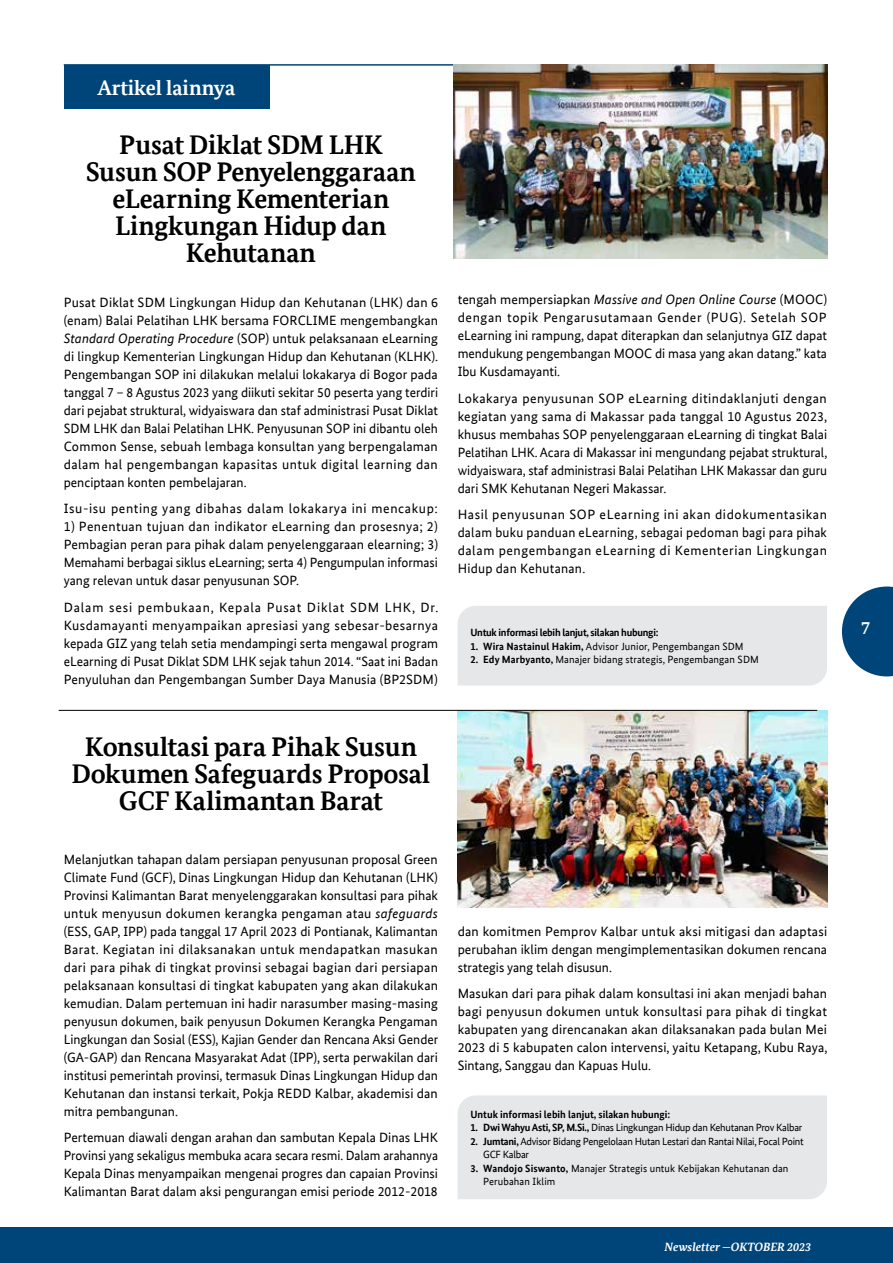
<style>
.page{position:relative;width:893px;height:1263px;background:#fff}
.page>*{position:absolute;margin:0;border:0;box-sizing:border-box;transform-origin:0 0}
.t1{font:700 27px/27px "Bundes Serif Office T";letter-spacing:-.01em;color:#000;text-align:center}
.t2{font:700 21px "Bundes Serif Office T";color:#fff}
.t3{font:700 18px "Bundes Serif Office T";color:#fff}
.t4{font:13.5px/18px "Bundes Sans Office";color:#000;text-align:justify}
.t5{font:13.5px "Bundes Sans Office";letter-spacing:.045em;color:#000}
.t6{font:italic 700 12px "Bundes Serif Office T";color:#fff}
.t7{font:10.5px/13.5px "Bundes Sans Office";letter-spacing:.005em;color:#000}
.t8{font:10.5px/13.5px "Bundes Sans Office";letter-spacing:-.025em;color:#000}
.t9{font:700 10.5px "Bundes Sans Office";letter-spacing:-.015em;color:#000}
.s1{font-style:italic}
.s2{font-weight:700}
</style>
<div class="page">
<div style="left:458px;top:606px;width:369px;height:79px;background:#e6e7e8"></div>
<div style="left:64px;top:65px;width:205px;height:44px;background:#004579"></div>
<hr style="left:64px;top:64px;width:761px;height:2px;background:#004579">
<img style="left:453px;top:64px;width:374px;height:194px">
<div style="left:458px;top:1095px;width:369px;height:104px;background:#e6e7e8"></div>
<img style="left:458px;top:710px;width:369px;height:197px">
<div style="left:0;top:1227px;width:893px;height:36px;background:#004579"></div>
<svg style="left:842px;top:586px;width:51px;height:90px"></svg>
<hr style="left:59px;top:710px;width:758px;height:1px;background:#000">
<h2 class="t2" style="left:98px;top:75px;width:139px">Artikel lainnya</h2>
<h1 class="t1" style="left:86px;top:131px;width:332px">Pusat Diklat SDM LHK<br>Susun SOP Penyelenggaraan eLearning Kementerian<br>Lingkungan Hidup dan<br>Kehutanan</h1>
<p class="t4" style="left:64px;top:293px;width:376px">Pusat Diklat SDM Lingkungan Hidup dan Kehutanan (LHK) dan 6 (enam) Balai Pelatihan LHK bersama FORCLIME mengembangkan <span class="s1">Standard Operating Procedure</span> (SOP) untuk pelaksanaan eLearning di lingkup Kementerian Lingkungan Hidup dan Kehutanan (KLHK).<br>Pengembangan SOP ini dilakukan melalui lokakarya di Bogor pada tanggal 7 – 8 Agustus 2023 yang diikuti sekitar 50 peserta yang terdiri dari pejabat struktural, widyaiswara dan staf administrasi Pusat Diklat SDM LHK dan Balai Pelatihan LHK. Penyusunan SOP ini dibantu oleh Common Sense, sebuah lembaga konsultan yang berpengalaman dalam hal pengembangan kapasitas untuk digital learning dan penciptaan konten pembelajaran.</p>
<p class="t5" style="left:64px;top:501px;width:376px">Isu-isu penting yang dibahas dalam lokakarya ini mencakup:</p>
<p class="t4" style="left:64px;top:518px;width:376px">1) Penentuan tujuan dan indikator eLearning dan prosesnya; 2)<br>Pembagian peran para pihak dalam penyelenggaraan elearning; 3)<br>Memahami berbagai siklus eLearning; serta 4) Pengumpulan informasi yang relevan untuk dasar penyusunan SOP.</p>
<p class="t4" style="left:64px;top:598px;width:376px">Dalam sesi pembukaan, Kepala Pusat Diklat SDM LHK, Dr.<br>Kusdamayanti menyampaikan apresiasi yang sebesar-besarnya kepada GIZ yang telah setia mendampingi serta mengawal program eLearning di Pusat Diklat SDM LHK sejak tahun 2014. “Saat ini Badan Penyuluhan dan Pengembangan Sumber Daya Manusia (BP2SDM)</p>
<p class="t4" style="left:458px;top:291px;width:371px">tengah mempersiapkan <span class="s1">Massive and Open Online Course</span> (MOOC) dengan topik Pengarusutamaan Gender (PUG). Setelah SOP eLearning ini rampung, dapat diterapkan dan selanjutnya GIZ dapat mendukung pengembangan MOOC di masa yang akan datang.” kata Ibu Kusdamayanti.</p>
<p class="t4" style="left:458px;top:389px;width:371px">Lokakarya penyusunan SOP eLearning ditindaklanjuti dengan kegiatan yang sama di Makassar pada tanggal 10 Agustus 2023, khusus membahas SOP penyelenggaraan eLearning di tingkat Balai Pelatihan LHK. Acara di Makassar ini mengundang pejabat struktural, widyaiswara, staf administrasi Balai Pelatihan LHK Makassar dan guru dari SMK Kehutanan Negeri Makassar.</p>
<p class="t4" style="left:458px;top:506px;width:371px">Hasil penyusunan SOP eLearning ini akan didokumentasikan dalam buku panduan eLearning, sebagai pedoman bagi para pihak dalam pengembangan eLearning di Kementerian Lingkungan Hidup dan Kehutanan.</p>
<p class="t9" style="left:470px;top:626px;width:190px">Untuk informasi lebih lanjut, silakan hubungi:</p>
<p class="t7" style="left:470px;top:639px;width:275px"><span class="s2">1. Wira Nastainul Hakim,</span> Advisor Junior, Pengembangan SDM</p>
<p class="t7" style="left:470px;top:653px;width:290px"><span class="s2">2. Edy Marbyanto,</span> Manajer bidang strategis, Pengembangan SDM</p>
<h1 class="t1" style="left:72px;top:733px;width:360px">Konsultasi para Pihak Susun<br>Dokumen Safeguards Proposal<br>GCF Kalimantan Barat</h1>
<p class="t4" style="left:64px;top:850px;width:376px">Melanjutkan tahapan dalam persiapan penyusunan proposal Green Climate Fund (GCF), Dinas Lingkungan Hidup dan Kehutanan (LHK)<br>Provinsi Kalimantan Barat menyelenggarakan konsultasi para pihak untuk menyusun dokumen kerangka pengaman atau <span class="s1">safeguards </span>(ESS, GAP, IPP) pada tanggal 17 April 2023 di Pontianak, Kalimantan Barat. Kegiatan ini dilaksanakan untuk mendapatkan masukan dari para pihak di tingkat provinsi sebagai bagian dari persiapan pelaksanaan konsultasi di tingkat kabupaten yang akan dilakukan kemudian. Dalam pertemuan ini hadir narasumber masing-masing penyusun dokumen, baik penyusun Dokumen Kerangka Pengaman Lingkungan dan Sosial (ESS), Kajian Gender dan Rencana Aksi Gender (GA-GAP) dan Rencana Masyarakat Adat (IPP), serta perwakilan dari institusi pemerintah provinsi, termasuk Dinas Lingkungan Hidup dan Kehutanan dan instansi terkait, Pokja REDD Kalbar, akademisi dan mitra pembangunan.</p>
<p class="t4" style="left:64px;top:1128px;width:376px">Pertemuan diawali dengan arahan dan sambutan Kepala Dinas LHK Provinsi yang sekaligus membuka acara secara resmi. Dalam arahannya Kepala Dinas menyampaikan mengenai progres dan capaian Provinsi Kalimantan Barat dalam aksi pengurangan emisi periode 2012-2018</p>
<p class="t4" style="left:458px;top:922px;width:371px">dan komitmen Pemprov Kalbar untuk aksi mitigasi dan adaptasi perubahan iklim dengan mengimplementasikan dokumen rencana strategis yang telah disusun.</p>
<p class="t4" style="left:458px;top:985px;width:371px">Masukan dari para pihak dalam konsultasi ini akan menjadi bahan bagi penyusun dokumen untuk konsultasi para pihak di tingkat kabupaten yang direncanakan akan dilaksanakan pada bulan Mei 2023 di 5 kabupaten calon intervensi, yaitu Ketapang, Kubu Raya, Sintang, Sanggau dan Kapuas Hulu.</p>
<p class="t9" style="left:470px;top:1108px;width:201px">Untuk informasi lebih lanjut, silakan hubungi:</p>
<p class="t8" style="left:470px;top:1121px;width:334px"><span class="s2">1. Dwi Wahyu Asti, SP, M.Si.,</span> Dinas Lingkungan Hidup dan Kehutanan Prov Kalbar</p>
<p class="t8" style="left:483px;top:1134px;width:322px;text-indent:-13px"><span class="s2">2. Jumtani,</span> Advisor Bidang Pengelolaan Hutan Lestari dan Rantai Nilai, Focal Point<br>GCF Kalbar</p>
<p class="t7" style="left:483px;top:1161px;width:307px;text-indent:-13px"><span class="s2">3. Wandojo Siswanto,</span> Manajer Strategis untuk Kebijakan Kehutanan dan<br>Perubahan Iklim</p>
<p class="t6" style="left:665px;top:1239px;width:148px">Newsletter —OKTOBER 2023</p>
<h3 class="t3" style="left:861px;top:618px;width:10px">7</h3>
</div>
